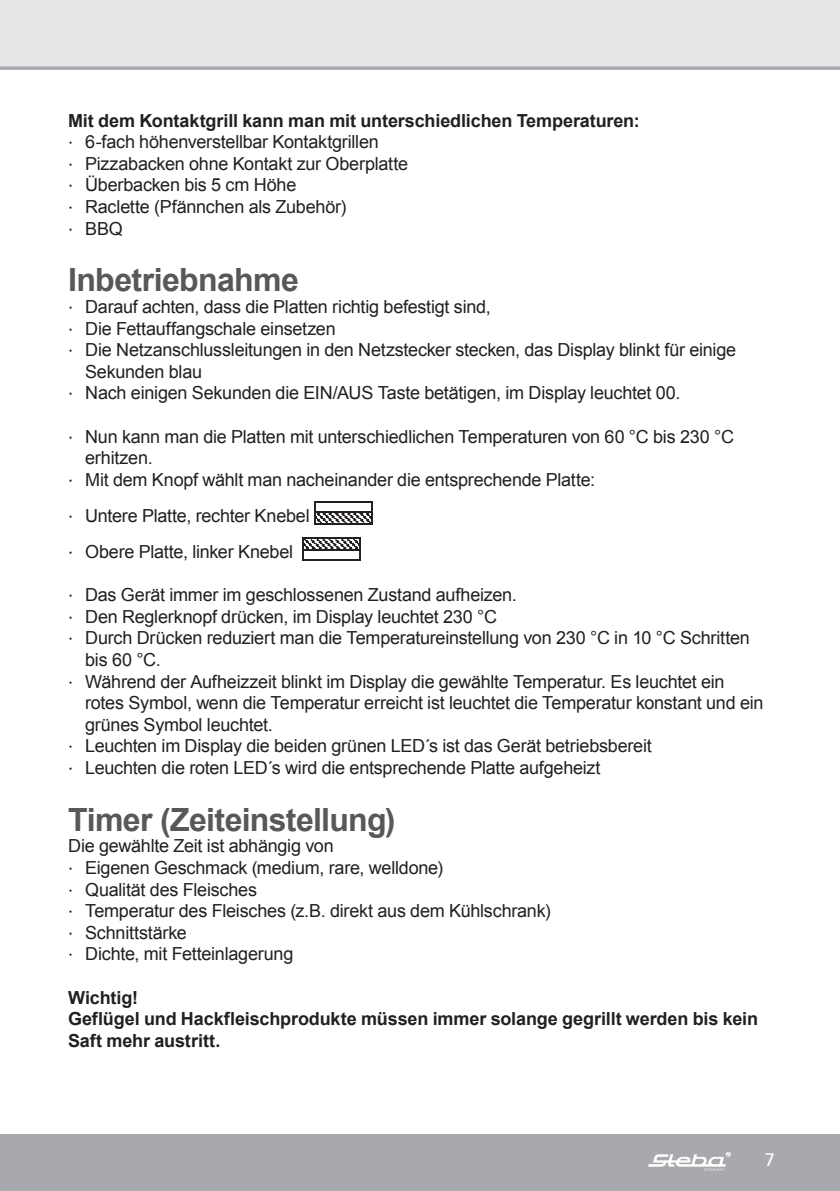
<style>
.page{position:relative;width:840px;height:1191px;background:#fff}
.page>*{position:absolute;margin:0;border:0;box-sizing:border-box;transform-origin:0 0}
.t1{font:700 32px "Arial";letter-spacing:-.02em;color:#57585a}
.t2{font:18px/21.6px "Arial";letter-spacing:-.015em;color:#231f20}
.t3{font:700 18px/21.6px "Arial";letter-spacing:-.005em;color:#231f20}
.t4{font:18px "Frutiger";color:#fff}
.s1{font-weight:700}
.s2{font-family:"Frutiger"}
</style>
<div class="page">
<div style="left:0;top:0;width:839px;height:68px;background:#e6e7e9"></div>
<div style="left:0;top:1134px;width:839px;height:57px;background:#a8a9ad"></div>
<svg style="left:648px;top:1151px;width:82px;height:19px"></svg>
<svg style="left:0;top:66px;width:839px;height:4px;background:#b3b4b8"></svg>
<img style="left:314px;top:501px;width:58px;height:24px">
<img style="left:302px;top:537px;width:58px;height:24px">
<p class="t2" style="left:68px;top:111px;width:572px"><span class="s1">Mit dem Kontaktgrill kann man mit unterschiedlichen Temperaturen: </span><span class="s2">∙</span> 6-fach höhenverstellbar Kontaktgrillen<br><span class="s2">∙</span> Pizzabacken ohne Kontakt zur Oberplatte<br><span class="s2">∙</span> Überbacken bis 5 cm Höhe<br><span class="s2">∙</span> Raclette (Pfännchen als Zubehör)<br><span class="s2">∙</span> BBQ</p>
<h1 class="t1" style="left:68px;top:268px;width:232px">Inbetriebnahme</h1>
<p class="t2" style="left:68px;top:297px;width:424px"><span class="s2">∙</span> Darauf achten, dass die Platten richtig befestigt sind,</p>
<p class="t2" style="left:68px;top:319px;width:269px"><span class="s2">∙</span> Die Fettauffangschale einsetzen</p>
<p class="t2" style="left:68px;top:341px;width:669px"><span class="s2">∙</span> Die Netzanschlussleitungen in den Netzstecker stecken, das Display blinkt für einige</p>
<p class="t2" style="left:85px;top:362px;width:118px">Sekunden blau</p>
<p class="t2" style="left:68px;top:384px;width:613px"><span class="s2">∙</span> Nach einigen Sekunden die EIN/AUS Taste betätigen, im Display leuchtet 00.</p>
<p class="t2" style="left:68px;top:427px;width:667px"><span class="s2">∙</span> Nun kann man die Platten mit unterschiedlichen Temperaturen von 60 °C bis 230 °C</p>
<p class="t2" style="left:85px;top:449px;width:69px">erhitzen.</p>
<p class="t2" style="left:68px;top:470px;width:528px"><span class="s2">∙</span> Mit dem Knopf wählt man nacheinander die entsprechende Platte:</p>
<p class="t2" style="left:68px;top:499px;width:243px;line-height:36px"><span class="s2">∙</span> Untere Platte, rechter Knebel <span class="s2">∙</span> Obere Platte, linker Knebel</p>
<p class="t2" style="left:68px;top:585px;width:450px"><span class="s2">∙</span> Das Gerät immer im geschlossenen Zustand aufheizen.</p>
<p class="t2" style="left:68px;top:607px;width:430px"><span class="s2">∙</span> Den Reglerknopf drücken, im Display leuchtet 230 °C</p>
<p class="t2" style="left:68px;top:629px;width:682px"><span class="s2">∙</span> Durch Drücken reduziert man die Temperatureinstellung von 230 °C in 10 °C Schritten</p>
<p class="t2" style="left:85px;top:650px;width:77px">bis 60 °C.</p>
<p class="t2" style="left:68px;top:672px;width:657px"><span class="s2">∙</span> Während der Aufheizzeit blinkt im Display die gewählte Temperatur. Es leuchtet ein</p>
<p class="t2" style="left:85px;top:693px;width:679px">rotes Symbol, wenn die Temperatur erreicht ist leuchtet die Temperatur konstant und ein</p>
<p class="t2" style="left:85px;top:715px;width:189px">grünes Symbol leuchtet.</p>
<p class="t2" style="left:68px;top:737px;width:585px"><span class="s2">∙</span> Leuchten im Display die beiden grünen LED´s ist das Gerät betriebsbereit</p>
<p class="t2" style="left:68px;top:758px;width:533px"><span class="s2">∙</span> Leuchten die roten LED´s wird die entsprechende Platte aufgeheizt</p>
<h1 class="t1" style="left:68px;top:807px;width:329px">Timer (Zeiteinstellung)</h1>
<p class="t2" style="left:68px;top:837px;width:484px">Die gewählte Zeit ist abhängig von<br><span class="s2">∙</span> Eigenen Geschmack (medium, rare, welldone)<br><span class="s2">∙</span> Qualität des Fleisches<br><span class="s2">∙</span> Temperatur des Fleisches (z.B. direkt aus dem Kühlschrank) <span class="s2">∙</span> Schnittstärke<br><span class="s2">∙</span> Dichte, mit Fetteinlagerung</p>
<p class="t3" style="left:68px;top:988px;width:691px">Wichtig!<br>Geflügel und Hackfleischprodukte müssen immer solange gegrillt werden bis kein<br>Saft mehr austritt.</p>
<p class="t4" style="left:764px;top:1152px;width:12px">7</p>
</div>
